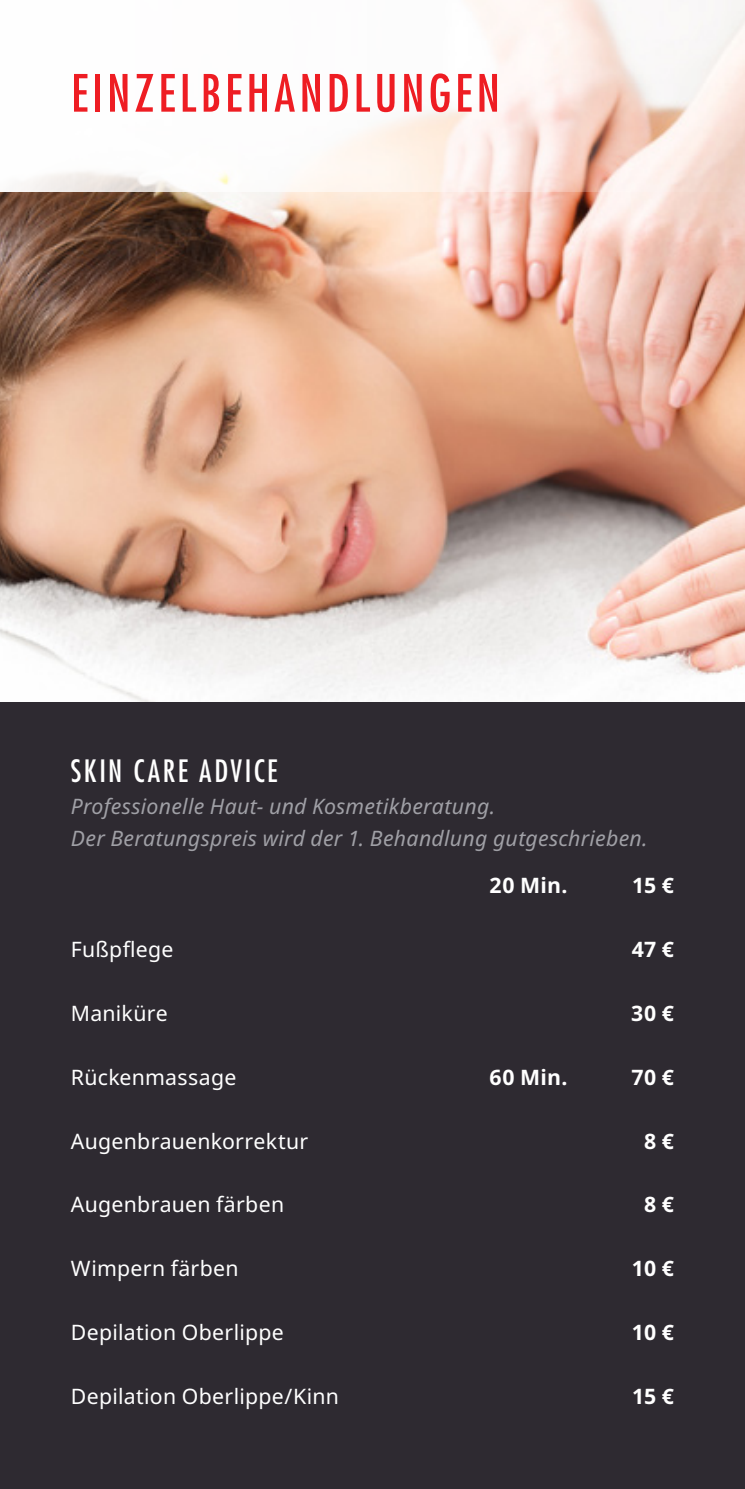
<style>
.page{position:relative;width:745px;height:1489px;background:#fff}
.page>*{position:absolute;margin:0;border:0;box-sizing:border-box;transform-origin:0 0}
.t1{font:condensed 50px "Futura Std";letter-spacing:.08em;color:#ee1d23}
.H4_Angebotstitel{font:condensed 30px "Futura Std";letter-spacing:.085em;color:#fff}
._3_Details{font:21.25px "Noto Sans";letter-spacing:.015em;color:#fff}
._2_Subline{font:italic 21.25px/32px "Noto Sans";letter-spacing:.015em;color:#a0a0a6}
._3_Details-2{font:700 21.25px "Noto Sans";letter-spacing:.01em;color:#fff}
</style>
<div class="page">
<div style="left:0;top:0;width:744px;height:1488px;background:#2e2a31"></div>
<hr style="left:744px;top:0;width:1px;height:1488px;background:#2e2a31">
<img style="left:0;top:191px;width:744px;height:511px">
<svg style="left:0;top:0;width:744px;height:191px;background:#fbf4f1"></svg>
<h2 class="t1" style="left:71px;top:63px;width:430px">EINZELBEHANDLUNGEN</h2>
<p class="H4_Angebotstitel" style="left:71px;top:752px;width:208px">SKIN CARE ADVICE</p>
<p class="_2_Subline" style="left:71px;top:790px;width:578px">Professionelle Haut- und Kosmetikberatung.<br>Der Beratungspreis wird der 1. Behandlung gutgeschrieben.</p>
<p class="_3_Details-2" style="left:489px;top:870px;width:79px">20 Min.</p>
<p class="_3_Details-2" style="left:631px;top:870px;width:43px">15 €</p>
<p class="_3_Details" style="left:71px;top:934px;width:104px">Fußpflege</p>
<p class="_3_Details-2" style="left:631px;top:934px;width:44px">47 €</p>
<p class="_3_Details" style="left:71px;top:998px;width:98px">Maniküre</p>
<p class="_3_Details-2" style="left:630px;top:998px;width:44px">30 €</p>
<p class="_3_Details" style="left:71px;top:1062px;width:167px">Rückenmassage</p>
<p class="_3_Details-2" style="left:489px;top:1062px;width:80px">60 Min.</p>
<p class="_3_Details-2" style="left:631px;top:1062px;width:44px">70 €</p>
<p class="_3_Details" style="left:71px;top:1125px;width:239px">Augenbrauenkorrektur</p>
<p class="_3_Details-2" style="left:643px;top:1125px;width:31px">8 €</p>
<p class="_3_Details" style="left:71px;top:1189px;width:214px">Augenbrauen färben</p>
<p class="_3_Details-2" style="left:643px;top:1189px;width:31px">8 €</p>
<p class="_3_Details" style="left:71px;top:1253px;width:169px">Wimpern färben</p>
<p class="_3_Details-2" style="left:631px;top:1253px;width:43px">10 €</p>
<p class="_3_Details" style="left:71px;top:1317px;width:214px">Depilation Oberlippe</p>
<p class="_3_Details-2" style="left:631px;top:1317px;width:43px">10 €</p>
<p class="_3_Details" style="left:71px;top:1380px;width:269px">Depilation Oberlippe/Kinn</p>
<p class="_3_Details-2" style="left:631px;top:1380px;width:43px">15 €</p>
</div>
